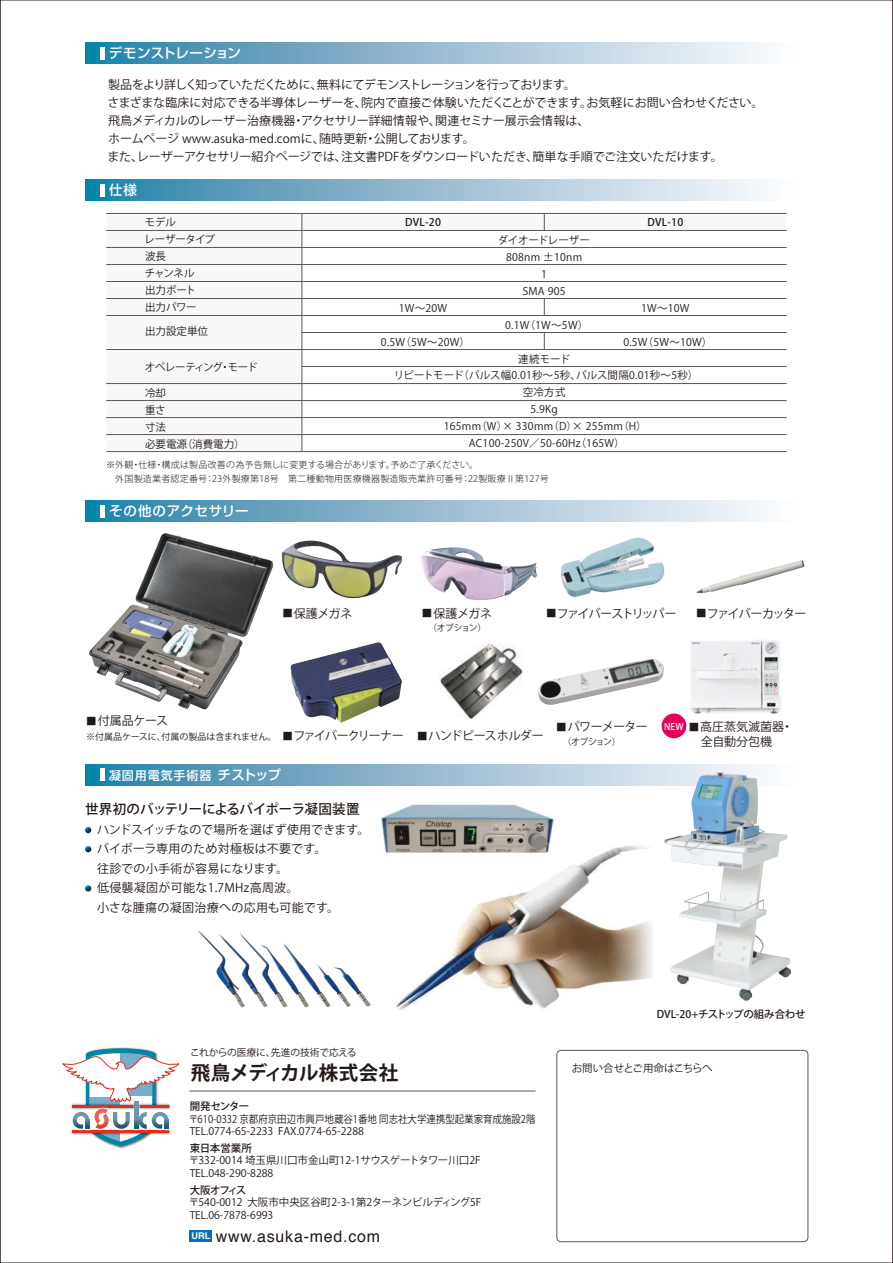
<style>
.page{position:relative;width:893px;height:1263px;background:#fff}
.page>*{position:absolute;margin:0;border:0;box-sizing:border-box;transform-origin:0 0}
.t1{font:700 19.5px "Koz Go Pro";letter-spacing:-.01em;color:#231916}
.t2{font:15.9px "Helvetica";letter-spacing:.05em;color:#231916}
.t3{font:500 13.5px "Koz Go Pro";letter-spacing:-.025em;color:#231916}
.t4{font:500 13.5px "Shin Go Pr 6 N";letter-spacing:.03em;color:#fff}
.t5{font:500 13.5px "Shin Go Pr 6 N";letter-spacing:.055em;color:#fff}
.t6{font:12px/18px "Koz Go Pro";color:#231916}
.t7{font:12px/19.5px "Koz Go Pro";letter-spacing:.025em;color:#231916}
.t8{font:500 12px "Shin Go Pr 6 N";letter-spacing:.075em;color:#fff}
.t9{font:12px "Koz Go Pro";letter-spacing:-.115em;color:#231916}
.t10{font:12px "Koz Go Pro";letter-spacing:-.08em;color:#231916}
.t11{font:12px "Koz Go Pro";letter-spacing:-.03em;color:#231916}
.t12{font:12px "Koz Go Pro";letter-spacing:-.085em;color:#231916}
.t13{font:12px "Koz Go Pro";letter-spacing:-.055em;color:#231916}
.t14{font:10.5px/17px "Koz Go Pro";color:#231916}
.t15{font:10.5px/17px "Koz Go Pro";letter-spacing:.025em;color:#231916;text-align:center}
.t16{font:10.5px/12.6px "Koz Go Pro";color:#231916;scale:.9 1}
.t17{font:500 10.5px "Koz Go Pro";letter-spacing:-.015em;color:#231916}
.t18{font:10.5px/17px "Koz Go Pro";letter-spacing:-.02em;color:#231916}
.t19{font:10.5px "Koz Go Pro";letter-spacing:-.07em;color:#231916}
.t20{font:9.75px "Koz Go Pro";color:#231916}
.t21{font:300 9px/13.5px "Koz Go Pro";letter-spacing:.025em;color:#231916}
.t22{font:9px "Koz Go Pro";letter-spacing:-.03em;color:#231916}
.t23{font:500 9px "Koz Go Pro";color:#fff}
.s1{font-size:10.5px}
.s2{font-size:13.5px}
.s3{font-weight:700;font-size:9.15px;color:#fff}
</style>
<div class="page">
<img style="left:686px;top:639px;width:95px;height:85px">
<svg style="left:85px;top:764px;width:678px;height:21px;background:#89b6cd"></svg>
<img style="left:664px;top:772px;width:127px;height:229px">
<div style="left:302px;top:213px;width:485px;height:17px;background:#f8f8f8"></div>
<img style="left:281px;top:541px;width:121px;height:58px">
<img style="left:88px;top:533px;width:186px;height:177px">
<svg style="left:85px;top:43px;width:678px;height:21px;background:#92bbd1"></svg>
<hr style="left:100px;top:47px;width:4px;height:13px;background:#fff">
<svg style="left:85px;top:179px;width:678px;height:22px;background:#92bbd1"></svg>
<hr style="left:100px;top:184px;width:4px;height:12px;background:#fff">
<svg style="left:85px;top:501px;width:678px;height:21px;background:#92bbd1"></svg>
<hr style="left:100px;top:505px;width:4px;height:13px;background:#fff">
<hr style="left:100px;top:768px;width:4px;height:13px;background:#fff">
<div style="left:106px;top:213px;width:196px;height:239px;background:#f8f8f8"></div>
<hr style="left:106px;top:230px;width:681px;height:1px;background:#595857">
<hr style="left:106px;top:213px;width:681px;height:1px;background:#595857">
<hr style="left:106px;top:247px;width:681px;height:1px;background:#595857">
<hr style="left:106px;top:264px;width:681px;height:1px;background:#595857">
<hr style="left:106px;top:281px;width:681px;height:1px;background:#595857">
<hr style="left:106px;top:298px;width:681px;height:1px;background:#595857">
<hr style="left:106px;top:315px;width:681px;height:1px;background:#595857">
<hr style="left:302px;top:332px;width:485px;height:1px;background:#595857">
<hr style="left:106px;top:349px;width:681px;height:1px;background:#595857">
<hr style="left:302px;top:366px;width:485px;height:1px;background:#595857">
<hr style="left:106px;top:383px;width:681px;height:1px;background:#595857">
<hr style="left:106px;top:400px;width:681px;height:1px;background:#595857">
<hr style="left:106px;top:417px;width:681px;height:1px;background:#595857">
<hr style="left:106px;top:434px;width:681px;height:1px;background:#595857">
<hr style="left:106px;top:451px;width:681px;height:1px;background:#595857">
<hr style="left:302px;top:213px;width:1px;height:239px;background:#595857">
<svg style="left:544px;top:214px;width:1px;height:16px"></svg>
<svg style="left:544px;top:299px;width:1px;height:16px"></svg>
<svg style="left:544px;top:333px;width:1px;height:16px"></svg>
<svg style="left:0;top:0;width:1px;height:1263px"></svg>
<svg style="left:892px;top:0;width:1px;height:1263px"></svg>
<img style="left:696px;top:560px;width:108px;height:33px">
<img style="left:291px;top:642px;width:111px;height:81px">
<img style="left:561px;top:538px;width:103px;height:59px">
<img style="left:538px;top:659px;width:126px;height:46px">
<img style="left:396px;top:845px;width:256px;height:165px">
<img style="left:198px;top:930px;width:132px;height:77px">
<img style="left:381px;top:804px;width:175px;height:51px">
<svg style="left:85px;top:827px;width:6px;height:6px"></svg>
<svg style="left:85px;top:846px;width:6px;height:6px"></svg>
<svg style="left:85px;top:885px;width:6px;height:6px"></svg>
<img style="left:440px;top:643px;width:83px;height:77px">
<img style="left:109px;top:1047px;width:26px;height:102px">
<svg style="left:62px;top:1048px;width:117px;height:98px"></svg>
<hr style="left:189px;top:1091px;width:347px;height:1px;background:#595857">
<div style="left:190px;top:1230px;width:22px;height:11px;background:#096fb8"></div>
<div style="left:557px;top:1050px;width:251px;height:192px;border:1px solid #595857;border-radius:4px"></div>
<img style="left:421px;top:547px;width:116px;height:53px">
<div style="left:662px;top:713px;width:24px;height:25px;background:#e5005a;border-radius:50%"></div>
<p class="t4" style="left:109px;top:42px;width:134px">デモンストレーション</p>
<p class="t6" style="left:108px;top:76px;width:657px">製品をより詳しく知っていただくために、無料にてデモンストレーションを行っております。<br>さまざまな臨床に対応できる半導体レーザーを、院内で直接ご体験いただくことができます。お気軽にお問い合わせください。飛鳥メディカルのレーザー治療機器・アクセサリー詳細情報や、関連セミナー展示会情報は、<br>ホームページ www.asuka-med.comに、随時更新・公開しております。<br>また、レーザーアクセサリー紹介ページでは、注文書PDFをダウンロードいただき、簡単な手順でご注文いただけます。</p>
<p class="t4" style="left:109px;top:179px;width:30px">仕様</p>
<p class="t18" style="left:144px;top:214px;width:72px">モデル<br>レーザータイプ波長<br>チャンネル<br>出力ポート<br>出力パワー</p>
<p class="t14" style="left:145px;top:323px;width:64px">出力設定単位</p>
<p class="t19" style="left:145px;top:361px;width:114px">オペレーティング・モード</p>
<p class="t14" style="left:145px;top:385px;width:101px">冷却<br>重さ<br>寸法<br>必要電源（消費電力）</p>
<p class="t17" style="left:405px;top:216px;width:37px">DVL-20</p>
<p class="t17" style="left:647px;top:216px;width:37px">DVL-10</p>
<p class="t15" style="left:498px;top:232px;width:94px">ダイオードレーザー<br>808nm ±10nm<br>1<br>SMA 905</p>
<p class="t14" style="left:505px;top:317px;width:85px">0.1W（1W～5W）</p>
<p class="t15" style="left:394px;top:350px;width:306px">連続モード<br>リピートモード（パルス幅0.01秒～5秒、パルス間隔0.01秒～5秒）空冷方式<br>5.9Kg<br>165mm（W）× 330mm（D）× 255mm（H）<br>AC100-250V／50-60Hz（165W）</p>
<p class="t14" style="left:399px;top:300px;width:50px">1W～20W</p>
<p class="t14" style="left:381px;top:333px;width:91px">0.5W（5W～20W）</p>
<p class="t14" style="left:641px;top:300px;width:50px">1W～10W</p>
<p class="t14" style="left:623px;top:333px;width:91px">0.5W（5W～10W）</p>
<p class="t21" style="left:106px;top:458px;width:444px">※外観・仕様・構成は製品改善の為予告無しに変更する場合があります。予めご了承ください。<br>　外国製造業者認定番号：23外製療第18号　第二種動物用医療機器製造販売業許可番号：22製販療Ⅱ第127号</p>
<p class="t5" style="left:109px;top:500px;width:141px">その他のアクセサリー</p>
<p class="t6" style="left:282px;top:605px;width:72px"><span class="s1">■</span>保護メガネ</p>
<p class="t6" style="left:422px;top:605px;width:72px"><span class="s1">■</span>保護メガネ</p>
<p class="t22" style="left:428px;top:622px;width:60px">（オプション）</p>
<p class="t9" style="left:546px;top:606px;width:132px"><span class="s1">■</span>ファイバーストリッパー</p>
<p class="t12" style="left:696px;top:606px;width:112px"><span class="s1">■</span>ファイバーカッター</p>
<p class="t6" style="left:86px;top:712px;width:83px"><span class="s1">■</span>付属品ケース</p>
<p class="t22" style="left:86px;top:730px;width:192px">※付属品ケースに、付属の製品は含まれません。</p>
<p class="t10" style="left:282px;top:728px;width:123px"><span class="s1">■</span>ファイバークリーナー</p>
<p class="t11" style="left:417px;top:728px;width:128px"><span class="s1">■</span>ハンドピースホルダー</p>
<p class="t13" style="left:556px;top:719px;width:93px"><span class="s1">■</span>パワーメーター</p>
<p class="t22" style="left:562px;top:736px;width:60px">（オプション）</p>
<p class="t6" style="left:701px;top:720px;width:94px;line-height:14.4px;text-indent:-12px"><span class="s1">■</span>高圧蒸気滅菌器・全自動分包機</p>
<p class="t23" style="left:664px;top:721px;width:21px">NEW</p>
<p class="t8" style="left:109px;top:766px;width:174px">凝固用電気手術器 <span class="s2">チストップ</span></p>
<p class="t3" style="left:85px;top:801px;width:276px">世界初のバッテリーによるバイポーラ凝固装置</p>
<p class="t7" style="left:97px;top:820px;width:274px">ハンドスイッチなので場所を選ばず使用できます。バイポーラ専用のため対極板は不要です。<br>往診での小手術が容易になります。<br>低侵襲凝固が可能な1.7MHz高周波。<br>小さな腫瘍の凝固治療への応用も可能です。</p>
<p class="t17" style="left:657px;top:1007px;width:150px">DVL-20+チストップの組み合わせ</p>
<p class="t20" style="left:190px;top:1046px;width:168px">これからの医療に、先進の技術で応える</p>
<h1 class="t1" style="left:191px;top:1060px;width:209px">飛鳥メディカル株式会社</h1>
<p class="t14" style="left:572px;top:1060px;width:142px">お問い合せとご用命はこちらへ</p>
<p class="t17" style="left:190px;top:1099px;width:61px">開発センター</p>
<p class="t16" style="left:189px;top:1113px;width:387px">〒610-0332 京都府京田辺市興戸地蔵谷1番地 同志社大学連携型起業家育成施設2階<br>TEL.0774-65-2233 FAX.0774-65-2288</p>
<p class="t17" style="left:190px;top:1141px;width:64px">東日本営業所</p>
<p class="t14" style="left:189px;top:1154px;width:293px;line-height:12.6px">〒332-0014 埼玉県川口市金山町12-1サウスゲートタワー川口2F<br>TEL.048-290-8288</p>
<p class="t17" style="left:190px;top:1183px;width:58px">大阪オフィス</p>
<p class="t14" style="left:189px;top:1196px;width:294px;line-height:12.6px">〒540-0012 大阪市中央区谷町2-3-1第2ターネンビルディング5F<br>TEL.06-7878-6993</p>
<h2 class="t2" style="left:191px;top:1224px;width:190px"><span class="s3">URL</span> www.asuka-med.com</h2>
</div>
